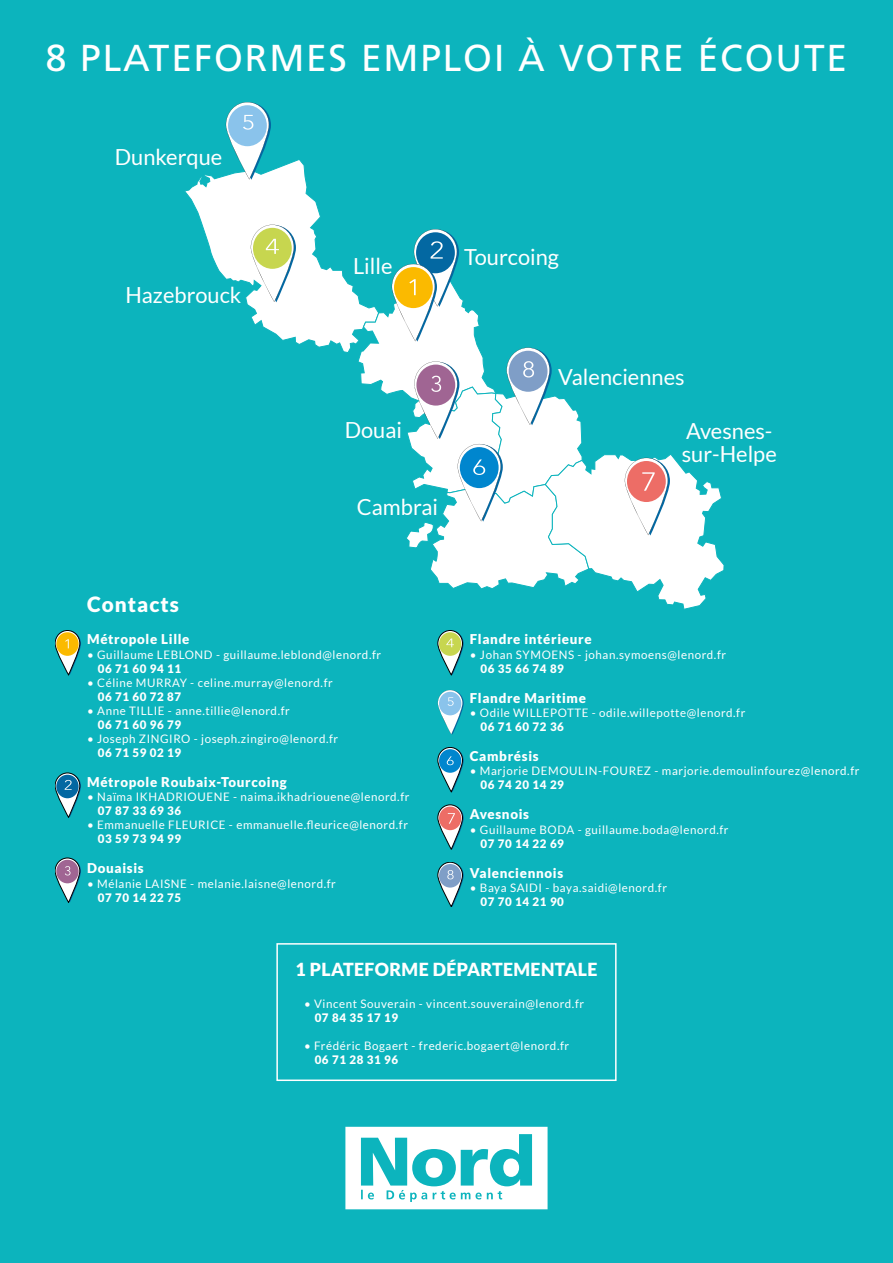
<style>
.page{position:relative;width:893px;height:1263px;background:#0cb4bd}
.page>*{position:absolute;margin:0;border:0;box-sizing:border-box;transform-origin:0 0}
.t1{font:37.5px "Frutiger LT Std";letter-spacing:.05em;color:#fff}
.t2{font:22.2px/23.5px "Lato";color:#fff}
.t3{font:900 21px "Lato";letter-spacing:.05em;color:#fff}
.t4{font:900 18px "Lato";letter-spacing:.02em;color:#fff}
.t5{font:900 13.5px "Lato";letter-spacing:.05em;color:#fff}
.t6{font:11.7px "Lato";letter-spacing:.05em;color:#fff}
.t7{font:900 11.7px "Lato";letter-spacing:.05em;color:#fff}
</style>
<div class="page">
<svg style="left:185px;top:102px;width:539px;height:508px"></svg>
<div style="left:276px;top:943px;width:341px;height:138px;border:2px solid #fff"></div>
<svg style="left:55px;top:630px;width:26px;height:45px"></svg>
<svg style="left:438px;top:630px;width:26px;height:45px"></svg>
<svg style="left:438px;top:690px;width:26px;height:45px"></svg>
<svg style="left:438px;top:747px;width:26px;height:45px"></svg>
<svg style="left:438px;top:805px;width:26px;height:44px"></svg>
<svg style="left:438px;top:862px;width:26px;height:45px"></svg>
<svg style="left:55px;top:773px;width:26px;height:44px"></svg>
<svg style="left:55px;top:858px;width:26px;height:44px"></svg>
<svg style="left:345px;top:1127px;width:203px;height:82px"></svg>
<h1 class="t1" style="left:46px;top:36px;width:803px">8 PLATEFORMES EMPLOI À VOTRE ÉCOUTE</h1>
<h2 class="t2" style="left:115px;top:145px;width:109px">Dunkerque</h2>
<h2 class="t2" style="left:125px;top:283px;width:118px">Hazebrouck</h2>
<h3 class="t3" style="left:87px;top:592px;width:93px">Contacts</h3>
<h2 class="t2" style="left:353px;top:254px;width:41px">Lille</h2>
<h2 class="t2" style="left:464px;top:245px;width:96px">Tourcoing</h2>
<h2 class="t2" style="left:345px;top:418px;width:59px">Douai</h2>
<h2 class="t2" style="left:357px;top:495px;width:83px">Cambrai</h2>
<h2 class="t2" style="left:558px;top:365px;width:128px">Valenciennes</h2>
<h2 class="t2" style="left:682px;top:419px;width:97px">Avesnes&shy;sur-Helpe</h2>
<p class="t5" style="left:87px;top:632px;width:104px">Métropole Lille</p>
<p class="t6" style="left:87px;top:648px;width:295px">• Guillaume LEBLOND - guillaume.leblond@lenord.fr</p>
<p class="t7" style="left:98px;top:661px;width:85px">06 71 60 94 11</p>
<p class="t6" style="left:87px;top:676px;width:247px">• Céline MURRAY - celine.murray@lenord.fr</p>
<p class="t7" style="left:98px;top:689px;width:85px">06 71 60 72 87</p>
<p class="t6" style="left:87px;top:704px;width:204px">• Anne TILLIE - anne.tillie@lenord.fr</p>
<p class="t7" style="left:98px;top:718px;width:85px">06 71 60 96 79</p>
<p class="t6" style="left:87px;top:732px;width:253px">• Joseph ZINGIRO - joseph.zingiro@lenord.fr</p>
<p class="t7" style="left:98px;top:746px;width:85px">06 71 59 02 19</p>
<p class="t5" style="left:87px;top:774px;width:201px">Métropole Roubaix-Tourcoing</p>
<p class="t6" style="left:87px;top:790px;width:324px">• Naïma IKHADRIOUENE - naima.ikhadriouene@lenord.fr</p>
<p class="t7" style="left:98px;top:804px;width:85px">07 87 33 69 36</p>
<p class="t6" style="left:87px;top:818px;width:322px">• Emmanuelle FLEURICE - emmanuelle.fleurice@lenord.fr</p>
<p class="t7" style="left:98px;top:832px;width:85px">03 59 73 94 99</p>
<p class="t5" style="left:87px;top:861px;width:58px">Douaisis</p>
<p class="t6" style="left:87px;top:877px;width:250px">• Mélanie LAISNE - melanie.laisne@lenord.fr</p>
<p class="t7" style="left:98px;top:890px;width:85px">07 70 14 22 75</p>
<p class="t5" style="left:470px;top:632px;width:123px">Flandre intérieure</p>
<p class="t6" style="left:470px;top:648px;width:258px">• Johan SYMOENS - johan.symoens@lenord.fr</p>
<p class="t7" style="left:480px;top:661px;width:85px">06 35 66 74 89</p>
<p class="t5" style="left:470px;top:690px;width:118px">Flandre Maritime</p>
<p class="t6" style="left:470px;top:706px;width:277px">• Odile WILLEPOTTE - odile.willepotte@lenord.fr</p>
<p class="t7" style="left:480px;top:720px;width:85px">06 71 60 72 36</p>
<p class="t5" style="left:470px;top:748px;width:70px">Cambrésis</p>
<p class="t6" style="left:470px;top:764px;width:391px">• Marjorie DEMOULIN-FOUREZ - marjorie.demoulinfourez@lenord.fr</p>
<p class="t7" style="left:480px;top:778px;width:85px">06 74 20 14 29</p>
<p class="t5" style="left:470px;top:807px;width:61px">Avesnois</p>
<p class="t6" style="left:470px;top:823px;width:260px">• Guillaume BODA - guillaume.boda@lenord.fr</p>
<p class="t7" style="left:480px;top:836px;width:85px">07 70 14 22 69</p>
<p class="t5" style="left:470px;top:865px;width:95px">Valenciennois</p>
<p class="t6" style="left:470px;top:881px;width:199px">• Baya SAIDI - baya.saidi@lenord.fr</p>
<p class="t7" style="left:480px;top:895px;width:85px">07 70 14 21 90</p>
<h3 class="t4" style="left:295px;top:958px;width:304px">1 PLATEFORME DÉPARTEMENTALE</h3>
<p class="t6" style="left:304px;top:997px;width:282px">• Vincent Souverain - vincent.souverain@lenord.fr</p>
<p class="t7" style="left:315px;top:1011px;width:85px">07 84 35 17 19</p>
<p class="t6" style="left:304px;top:1039px;width:267px">• Frédéric Bogaert - frederic.bogaert@lenord.fr</p>
<p class="t7" style="left:315px;top:1053px;width:85px">06 71 28 31 96</p>
</div>
